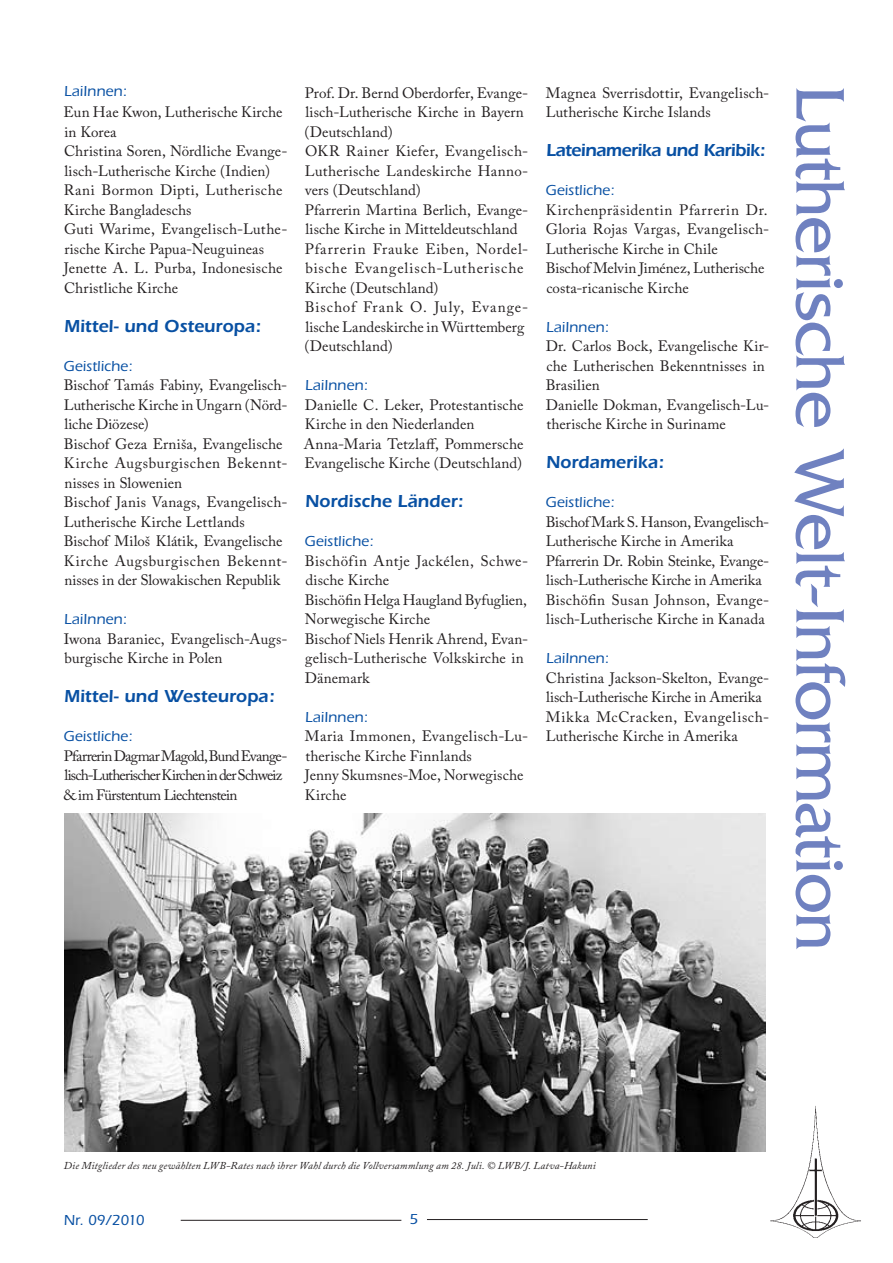
<style>
.page{position:relative;width:893px;height:1263px;background:#fff}
.page>*{position:absolute;margin:0;border:0;box-sizing:border-box;transform-origin:0 0}
.t1{font:72px "Friz Quadrata";letter-spacing:-.02em;color:#6f81c0}
.t2{font:600 18px "Itc Eras";letter-spacing:-.005em;color:#0850a3}
.t3{font:600 18px "Itc Eras";letter-spacing:-.03em;color:#0850a3}
.t4{font:15px/19.5px "Adobe Caslon Pro";letter-spacing:.01em;color:#231f20}
.t5{font:500 15px "Itc Eras";letter-spacing:.005em;color:#0850a3}
.t6{font:15px/19.5px "Adobe Caslon Pro";letter-spacing:-.05em;color:#231f20}
.t7{font:italic 10.5px "Adobe Caslon Pro";letter-spacing:.015em;color:#231f20}
</style>
<div class="page">
<hr style="left:181px;top:1220px;width:220px;height:1px;background:#231f20">
<hr style="left:427px;top:1219px;width:221px;height:1px;background:#231f20">
<img style="left:763px;top:1096px;width:98px;height:142px">
<img style="left:64px;top:814px;width:701px;height:337px">
<p class="t5" style="left:64px;top:83px;width:64px">LaiInnen:</p>
<h1 class="t1" style="left:860px;top:85px;width:868px;rotate:90deg">Lutherische Welt-Information</h1>
<p class="t4" style="left:305px;top:83px;width:225px">Prof. Dr. Bernd Oberdorfer, Evange&shy;lisch-Lutherische Kirche in Bayern (Deutschland)<br>OKR Rainer Kiefer, Evangelisch-<br>Lutherische Landeskirche Hanno&shy;vers (Deutschland)<br>Pfarrerin Martina Berlich, Evange&shy;lische Kirche in Mitteldeutschland<br>Pfarrerin Frauke Eiben, Nordel&shy;bische Evangelisch-Lutherische<br>Kirche (Deutschland)<br>Bischof Frank O. July, Evange&shy;lische Landeskirche in Württemberg (Deutschland)</p>
<p class="t5" style="left:305px;top:377px;width:64px">LaiInnen:</p>
<p class="t4" style="left:304px;top:395px;width:221px">Danielle C. Leker, Protestantische Kirche in den Niederlanden Anna-Maria Tetzlaff, Pommersche Evangelische Kirche (Deutschland)</p>
<p class="t2" style="left:305px;top:491px;width:160px">Nordische Länder:</p>
<p class="t5" style="left:305px;top:533px;width:71px">Geistliche:</p>
<p class="t4" style="left:305px;top:551px;width:225px">Bischöfin Antje Jackélen, Schwe&shy;dische Kirche<br>Bischöfin Helga Haugland Byfuglien,<br>Norwegische Kirche<br>Bischof Niels Henrik Ahrend, Evan&shy;gelisch-Lutherische Volkskirche in<br>Dänemark</p>
<p class="t5" style="left:305px;top:708px;width:64px">LaiInnen:</p>
<p class="t4" style="left:305px;top:726px;width:225px">Maria Immonen, Evangelisch-Lu&shy;therische Kirche Finnlands<br>Jenny Skumsnes-Moe, Norwegische<br>Kirche</p>
<p class="t4" style="left:546px;top:83px;width:225px">Magnea Sverrisdottir, Evangelisch-<br>Lutherische Kirche Islands</p>
<p class="t3" style="left:546px;top:140px;width:221px">Lateinamerika und Karibik:</p>
<p class="t5" style="left:546px;top:182px;width:71px">Geistliche:</p>
<p class="t4" style="left:546px;top:200px;width:225px">Kirchenpräsidentin Pfarrerin Dr.<br>Gloria Rojas Vargas, Evangelisch-<br>Lutherische Kirche in Chile<br>Bischof Melvin Jiménez, Lutherische costa-ricanische Kirche</p>
<p class="t5" style="left:546px;top:318px;width:65px">LaiInnen:</p>
<p class="t4" style="left:546px;top:336px;width:225px">Dr. Carlos Bock, Evangelische Kir&shy;che Lutherischen Bekenntnisses in<br>Brasilien<br>Danielle Dokman, Evangelisch-Lu&shy;therische Kirche in Suriname</p>
<p class="t2" style="left:546px;top:452px;width:120px">Nordamerika:</p>
<p class="t5" style="left:546px;top:494px;width:71px">Geistliche:</p>
<p class="t4" style="left:546px;top:512px;width:225px">Bischof Mark S. Hanson, Evangelisch-Lutherische Kirche in Amerika Pfarrerin Dr. Robin Steinke, Evange&shy;lisch-Lutherische Kirche in Amerika Bischöfin Susan Johnson, Evange&shy;lisch-Lutherische Kirche in Kanada</p>
<p class="t5" style="left:546px;top:650px;width:65px">LaiInnen:</p>
<p class="t4" style="left:546px;top:668px;width:225px">Christina Jackson-Skelton, Evange&shy;lisch-Lutherische Kirche in Amerika Mikka McCracken, Evangelisch-Lutherische Kirche in Amerika</p>
<p class="t4" style="left:64px;top:102px;width:225px">Eun Hae Kwon, Lutherische Kirche in Korea<br>Christina Soren, Nördliche Evange&shy;lisch-Lutherische Kirche (Indien)<br>Rani Bormon Dipti, Lutherische<br>Kirche Bangladeschs<br>Guti Warime, Evangelisch-Luthe&shy;rische Kirche Papua-Neuguineas<br>Jenette A. L. Purba, Indonesische<br>Christliche Kirche</p>
<p class="t2" style="left:64px;top:315px;width:199px">Mittel- und Osteuropa:</p>
<p class="t5" style="left:64px;top:357px;width:71px">Geistliche:</p>
<p class="t4" style="left:64px;top:375px;width:225px">Bischof Tamás Fabiny, Evangelisch-<br>Lutherische Kirche in Ungarn (Nörd&shy;liche Diözese)<br>Bischof Geza Erniša, Evangelische<br>Kirche Augsburgischen Bekennt&shy;nisses in Slowenien<br>Bischof Janis Vanags, Evangelisch-<br>Lutherische Kirche Lettlands<br>Bischof Miloš Klátik, Evangelische<br>Kirche Augsburgischen Bekennt&shy;nisses in der Slowakischen Republik</p>
<p class="t5" style="left:64px;top:611px;width:64px">LaiInnen:</p>
<p class="t4" style="left:64px;top:629px;width:225px">Iwona Baraniec, Evangelisch-Augs&shy;burgische Kirche in Polen</p>
<p class="t2" style="left:64px;top:686px;width:212px">Mittel- und Westeuropa:</p>
<p class="t5" style="left:64px;top:728px;width:71px">Geistliche:</p>
<p class="t6" style="left:64px;top:746px;width:225px">Pfarrerin Dagmar Magold, Bund Evange&shy;lisch-Lutherischer Kirchen in der Schweiz &amp; im Fürstentum Liechtenstein</p>
<p class="t7" style="left:64px;top:1159px;width:533px">Die Mitglieder des neu gewählten LWB-Rates nach ihrer Wahl durch die Vollversammlung am 28. Juli. © LWB/J. Latva-Hakuni</p>
<p class="t5" style="left:64px;top:1212px;width:82px">Nr. 09/2010</p>
</div>
